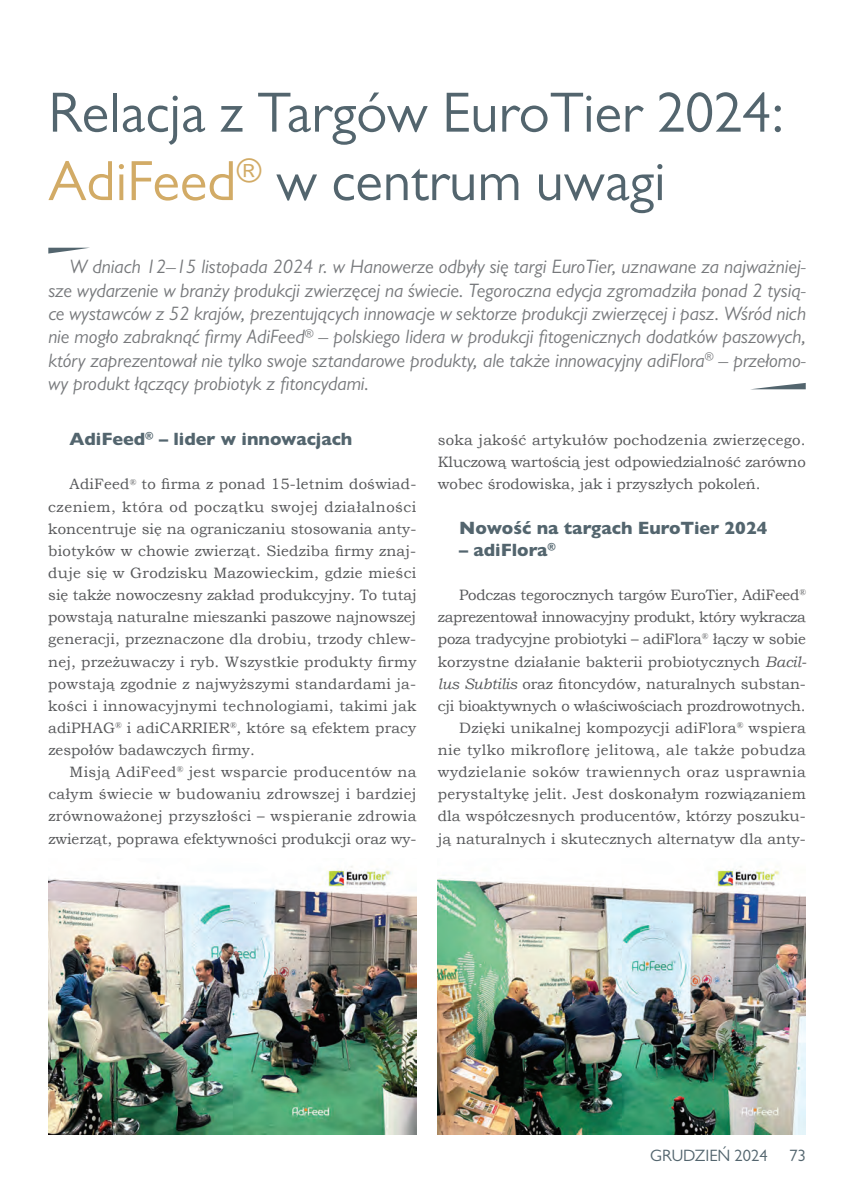
<style>
.page{position:relative;width:846px;height:1186px;background:#fff}
.page>*{position:absolute;margin:0;border:0;box-sizing:border-box;transform-origin:0 0}
.t1{font:57px/68.4px "Gill Sans";color:#53656e}
.t2{font:italic 19.5px/23.4px "Gill Sans";color:#76787b;text-align:justify}
.t3{font:800 18px "Gill Sans";color:#53656e}
.t4{font:16.5px "Gill Sans";color:#53656e}
.t5{font:15px/22.2px "Bookman Old Style";color:#57585a;text-align:justify}
.s1{color:#d2ab66}
.s2{font-style:italic}
</style>
<div class="page">
<svg style="left:753px;top:383px;width:52px;height:6px"></svg>
<svg style="left:48px;top:248px;width:40px;height:5px"></svg>
<img style="left:48px;top:866px;width:368px;height:268px">
<img style="left:437px;top:866px;width:368px;height:268px">
<h1 class="t1" style="left:48px;top:78px;width:737px">Relacja z Targów EuroTier 2024:<br><span class="s1">AdiFeed</span><sup>®</sup> w centrum uwagi</h1>
<p class="t2" style="left:48px;top:255px;width:759px;text-indent:21px">W dniach 12–15 listopada 2024 r. w Hanowerze odbyły się targi EuroTier, uznawane za najważniej&shy;sze wydarzenie w branży produkcji zwierzęcej na świecie. Tegoroczna edycja zgromadziła ponad 2 tysią&shy;ce wystawców z 52 krajów, prezentujących innowacje w sektorze produkcji zwierzęcej i pasz. Wśród nich nie mogło zabraknąć firmy AdiFeed<sup>®</sup> – polskiego lidera w produkcji fitogenicznych dodatków paszowych, który zaprezentował nie tylko swoje sztandarowe produkty, ale także innowacyjny adiFlora<sup>®</sup> – przełomo&shy;wy produkt łączący probiotyk z fitoncydami.</p>
<p class="t3" style="left:70px;top:428px;width:284px">AdiFeed<sup>®</sup> – lider w innowacjach</p>
<p class="t5" style="left:48px;top:473px;width:369px;text-indent:21px">AdiFeed<sup>®</sup> to firma z ponad 15-letnim doświad&shy;czeniem, która od początku swojej działalności koncentruje się na ograniczaniu stosowania anty&shy;biotyków w chowie zwierząt. Siedziba firmy znaj&shy;duje się w Grodzisku Mazowieckim, gdzie mieści się także nowoczesny zakład produkcyjny. To tutaj powstają naturalne mieszanki paszowe najnowszej generacji, przeznaczone dla drobiu, trzody chlew&shy;nej, przeżuwaczy i ryb. Wszystkie produkty firmy powstają zgodnie z najwyższymi standardami ja&shy;kości i innowacyjnymi technologiami, takimi jak adiPHAG<sup>®</sup> i adiCARRIER<sup>®</sup>, które są efektem pracy zespołów badawczych firmy.</p>
<p class="t5" style="left:48px;top:761px;width:369px;text-indent:21px">Misją AdiFeed<sup>®</sup> jest wsparcie producentów na całym świecie w budowaniu zdrowszej i bardziej zrównoważonej przyszłości – wspieranie zdrowia zwierząt, poprawa efektywności produkcji oraz wy-</p>
<p class="t5" style="left:438px;top:429px;width:369px">soka jakość artykułów pochodzenia zwierzęcego.<br>Kluczową wartością jest odpowiedzialność zarówno wobec środowiska, jak i przyszłych pokoleń.</p>
<p class="t3" style="left:459px;top:517px;width:310px">Nowość na targach EuroTier 2024</p>
<p class="t3" style="left:459px;top:539px;width:98px">– adiFlora<sup>®</sup></p>
<p class="t5" style="left:438px;top:584px;width:370px;text-align:right">Podczas tegorocznych targów EuroTier, AdiFeed<sup>® </sup>zaprezentował innowacyjny produkt, który wykracza poza tradycyjne probiotyki – adiFlora<sup>®</sup> łączy w sobie korzystne działanie bakterii probiotycznych <span class="s2">Bacil&shy;lus Subtilis</span> oraz fitoncydów, naturalnych substan&shy;cji bioaktywnych o właściwościach prozdrowotnych.<br>Dzięki unikalnej kompozycji adiFlora<sup>®</sup> wspiera nie tylko mikroflorę jelitową, ale także pobudza wydzielanie soków trawiennych oraz usprawnia perystaltykę jelit. Jest doskonałym rozwiązaniem dla współczesnych producentów, którzy poszuku&shy;ją naturalnych i skutecznych alternatyw dla anty-</p>
<p class="t4" style="left:650px;top:1146px;width:119px">GRUDZIEŃ 2024</p>
<p class="t4" style="left:789px;top:1146px;width:18px">73</p>
</div>
